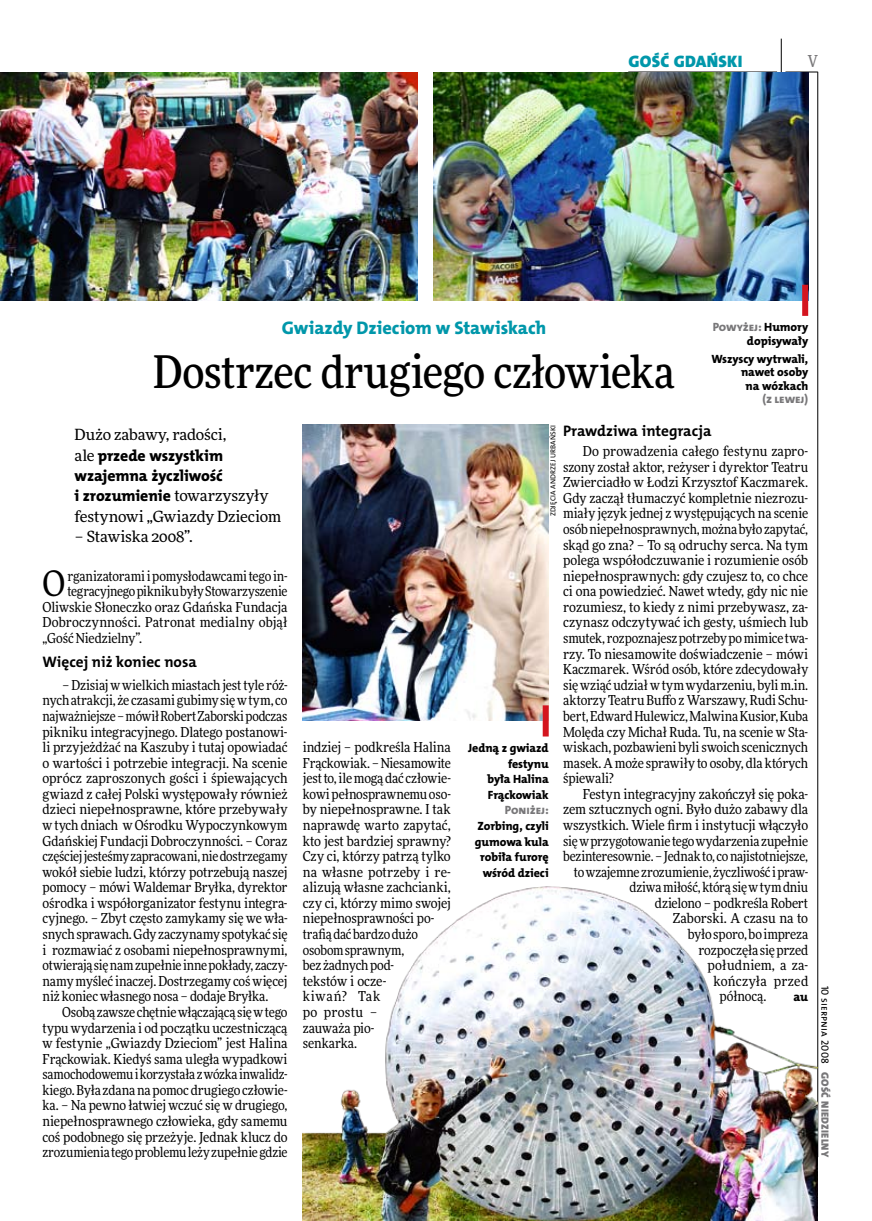
<style>
.page{position:relative;width:872px;height:1221px;background:#fff}
.page>*{position:absolute;margin:0;border:0;box-sizing:border-box;transform-origin:0 0}
.t1{font:500 45px "Freeday Narrow";letter-spacing:-.01em;color:#000}
.t2{font:35.25px "Freeday Narrow News";color:#000}
.t3{font:18.3px "The Mix HP8 Ex Bld";letter-spacing:-.005em;color:#0097aa}
.t4{font:16.65px "The Mix HP9 Blk";letter-spacing:.02em;color:#0097aa}
.t5{font:500 16.5px "Freeday Narrow";color:#787779;scale:.9 1}
.t6{font:15.75px/20.4px "The Mix HP8 Ex Bld";color:#000}
.t7{font:15.45px "Freeday News";letter-spacing:-.01em;color:#000}
.t8{font:15.3px "The Mix HP7 Bld";letter-spacing:-.005em;color:#000}
.t9{font:13.8px/15.6px "Freeday Narrow News";letter-spacing:-.005em;color:#000;text-align:justify}
.t10{font:13.8px "Freeday Narrow News";letter-spacing:.02em;color:#000}
.t11{font:13.8px "Freeday Narrow News";letter-spacing:.015em;color:#000}
.t12{font:12.45px "The Mix HP8 Ex Bld";color:#000}
.t13{font:12px/15.6px "The Mix HP8 Ex Bld";letter-spacing:-.005em;color:#000;text-align:right}
.t14{font:12px "The Mix HP8 Ex Bld";letter-spacing:-.005em;color:#787779}
.t15{font:10.5px "The Mix HP9 Blk";letter-spacing:.025em;color:#787779}
.t16{font:10.5px "The Mix HP5 Plain";letter-spacing:.01em;color:#000}
.t17{font:7.2px "The Mix HP5 Plain";letter-spacing:.015em;color:#000}
.s1{font-family:"Freeday News";font-size:15.45px}
.s2{color:#787779}
</style>
<div class="page">
<hr style="left:817px;top:72px;width:1px;height:1084px;background:#000">
<hr style="left:781px;top:39px;width:1px;height:43px;background:#000">
<hr style="left:785px;top:72px;width:32px;height:1px;background:#000">
<img style="left:303px;top:886px;width:514px;height:334px">
<img style="left:303px;top:425px;width:245px;height:296px">
<img style="left:0;top:72px;width:418px;height:228px">
<img style="left:433px;top:72px;width:375px;height:228px">
<div style="left:543px;top:705px;width:6px;height:31px;background:#d4151f"></div>
<div style="left:802px;top:285px;width:6px;height:31px;background:#d4151f"></div>
<p class="t4" style="left:628px;top:50px;width:116px">GOŚĆ GDAŃSKI</p>
<p class="t5" style="left:807px;top:50px;width:13px">V</p>
<h3 class="t3" style="left:282px;top:316px;width:266px">Gwiazdy Dzieciom w Stawiskach</h3>
<h1 class="t1" style="left:153px;top:344px;width:523px">Dostrzec drugiego człowieka</h1>
<p class="t7" style="left:74px;top:425px;width:153px">Dużo zabawy, radości,</p>
<p class="t6" style="left:74px;top:445px;width:195px"><span class="s1">ale</span> przede wszystkim wzajemna życzliwość<br>i zrozumienie <span class="s1">towarzyszyły</span></p>
<p class="t7" style="left:74px;top:506px;width:208px">festynowi „Gwiazdy Dzieciom</p>
<p class="t7" style="left:74px;top:527px;width:120px">– Stawiska 2008”.</p>
<p class="t13" style="left:712px;top:321px;width:97px;line-height:13.5px"><span class="s2">Powyżej:</span> Humory dopisywały</p>
<p class="t13" style="left:711px;top:352px;width:98px;line-height:13.5px">Wszyscy wytrwali, nawet osoby<br>na wózkach</p>
<p class="t14" style="left:762px;top:391px;width:47px">(z lewej)</p>
<p class="t8" style="left:563px;top:421px;width:150px">Prawdziwa integracja</p>
<p class="t9" style="left:563px;top:443px;width:246px;text-indent:20px">Do prowadzenia całego festynu zapro&shy;szony został aktor, reżyser i dyrektor Teatru Zwierciadło w Łodzi Krzysztof Kaczmarek.<br>Gdy zaczął tłumaczyć kompletnie niezrozu&shy;miały język jednej z występujących na scenie osób niepełnosprawnych, można było zapytać, skąd go zna? – To są odruchy serca. Na tym polega współodczuwanie i rozumienie osób niepełnosprawnych: gdy czujesz to, co chce ci ona powiedzieć. Nawet wtedy, gdy nic nie rozumiesz, to kiedy z nimi przebywasz, za&shy;czynasz odczytywać ich gesty, uśmiech lub smutek, rozpoznajesz potrzeby po mimice twa&shy;rzy. To niesamowite doświadczenie – mówi Kaczmarek. Wśród osób, które zdecydowały się wziąć udział wtym wydarzeniu, byli m.in. aktorzy Teatru Buffo z Warszawy, Rudi Schu&shy;bert, Edward Hulewicz, Malwina Kusior, Kuba Molęda czy Michał Ruda. Tu, na scenie w Sta&shy;wiskach, pozbawieni byli swoich scenicznych masek. A może sprawiły to osoby, dla których śpiewali?</p>
<p class="t9" style="left:583px;top:786px;width:227px">Festyn integracyjny zakończył się poka-</p>
<p class="t9" style="left:563px;top:801px;width:246px">zem sztucznych ogni. Było dużo zabawy dla</p>
<p class="t9" style="left:563px;top:817px;width:246px">wszystkich. Wiele firm i instytucji włączyło</p>
<p class="t9" style="left:563px;top:832px;width:246px">się wprzygotowanie tego wydarzenia zupełnie</p>
<p class="t9" style="left:563px;top:848px;width:246px">bezinteresownie. – Jednak to, co najistotniejsze,</p>
<p class="t9" style="left:574px;top:863px;width:236px">to wzajemne zrozumienie, życzliwość ipraw-</p>
<p class="t9" style="left:629px;top:879px;width:180px">dziwa miłość, którą się wtym dniu</p>
<p class="t9" style="left:655px;top:895px;width:155px">dzielono – podkreśla Robert</p>
<p class="t9" style="left:673px;top:910px;width:137px">Zaborski. A czasu na to</p>
<p class="t9" style="left:688px;top:926px;width:122px">było sporo, bo impreza</p>
<p class="t9" style="left:698px;top:941px;width:111px">rozpoczęła się przed</p>
<p class="t10" style="left:707px;top:956px;width:102px">południem, a za-</p>
<p class="t11" style="left:713px;top:972px;width:96px">kończyła przed</p>
<p class="t9" style="left:719px;top:988px;width:48px">północą.</p>
<p class="t12" style="left:793px;top:989px;width:16px">au</p>
<p class="t17" style="left:548px;top:516px;width:93px;rotate:-90deg">Zdjęcia Andrzej urbański</p>
<h2 class="t2" style="left:43px;top:562px;width:24px">O</h2>
<p class="t9" style="left:67px;top:568px;width:222px">rganizatorami ipomysłodawcami tego in-</p>
<p class="t9" style="left:67px;top:583px;width:222px">tegracyjnego pikniku były Stowarzyszenie</p>
<p class="t9" style="left:43px;top:599px;width:246px">Oliwskie Słoneczko oraz Gdańska Fundacja</p>
<p class="t9" style="left:43px;top:614px;width:246px">Dobroczynności. Patronat medialny objął</p>
<p class="t9" style="left:43px;top:630px;width:101px">„Gość Niedzielny”.</p>
<p class="t8" style="left:43px;top:652px;width:156px">Więcej niż koniec nosa</p>
<p class="t9" style="left:43px;top:677px;width:246px;text-indent:20px">– Dzisiaj w wielkich miastach jest tyle róż&shy;nych atrakcji, że czasami gubimy się wtym, co najważniejsze – mówił Robert Zaborski podczas pikniku integracyjnego. Dlatego postanowi&shy;li przyjeżdżać na Kaszuby i tutaj opowiadać o wartości i potrzebie integracji. Na scenie oprócz zaproszonych gości i śpiewających gwiazd z całej Polski występowały również dzieci niepełnosprawne, które przebywały w tych dniach w Ośrodku Wypoczynkowym Gdańskiej Fundacji Dobroczynności. – Coraz częściej jesteśmy zapracowani, nie dostrzegamy wokół siebie ludzi, którzy potrzebują naszej pomocy – mówi Waldemar Bryłka, dyrektor ośrodka i współorganizator festynu integra&shy;cyjnego. – Zbyt często zamykamy się we wła&shy;snych sprawach. Gdy zaczynamy spotykać się i rozmawiać z osobami niepełnosprawnymi, otwierają się nam zupełnie inne pokłady, zaczy&shy;namy myśleć inaczej. Dostrzegamy coś więcej niż koniec własnego nosa – dodaje Bryłka.</p>
<p class="t9" style="left:43px;top:1004px;width:246px;text-indent:20px">Osobą zawsze chętnie włączającą się wtego typu wydarzenia i od początku uczestniczącą w festynie „Gwiazdy Dzieciom” jest Halina Frąckowiak. Kiedyś sama uległa wypadkowi samochodowemu ikorzystała zwózka inwalidz&shy;kiego. Była zdana na pomoc drugiego człowie&shy;ka. – Na pewno łatwiej wczuć się w drugiego, niepełnosprawnego człowieka, gdy samemu coś podobnego się przeżyje. Jednak klucz do zrozumienia tego problemu leży zupełnie gdzie</p>
<p class="t9" style="left:303px;top:739px;width:149px;text-align:left">indziej – podkreśla Halina<br>Frąckowiak. – Niesamowite jest to, ile mogą dać człowie&shy;kowi pełnosprawnemu oso&shy;by niepełnosprawne. I tak naprawdę warto zapytać, kto jest bardziej sprawny?<br>Czy ci, którzy patrzą tylko na własne potrzeby i re&shy;alizują własne zachcianki, czy ci, którzy mimo swojej niepełnosprawności po&shy;trafią dać bardzo dużo osobom sprawnym,<br>bez żadnych pod-<br>tekstów i ocze-<br>kiwań? Tak<br>po prostu –<br>zauważa pio-<br>senkarka.</p>
<p class="t13" style="left:468px;top:740px;width:82px">Jedną z gwiazd festynu<br>była Halina<br>Frąckowiak</p>
<p class="t14" style="left:505px;top:802px;width:45px">Poniżej:</p>
<p class="t13" style="left:475px;top:818px;width:75px">Zorbing, czyli gumowa kula robiła furorę wśród dzieci</p>
<p class="t16" style="left:832px;top:985px;width:80px;rotate:90deg">10 sierpnia 2008</p>
<p class="t15" style="left:832px;top:1071px;width:87px;rotate:90deg">GOŚĆ NIEDZIELNY</p>
</div>
